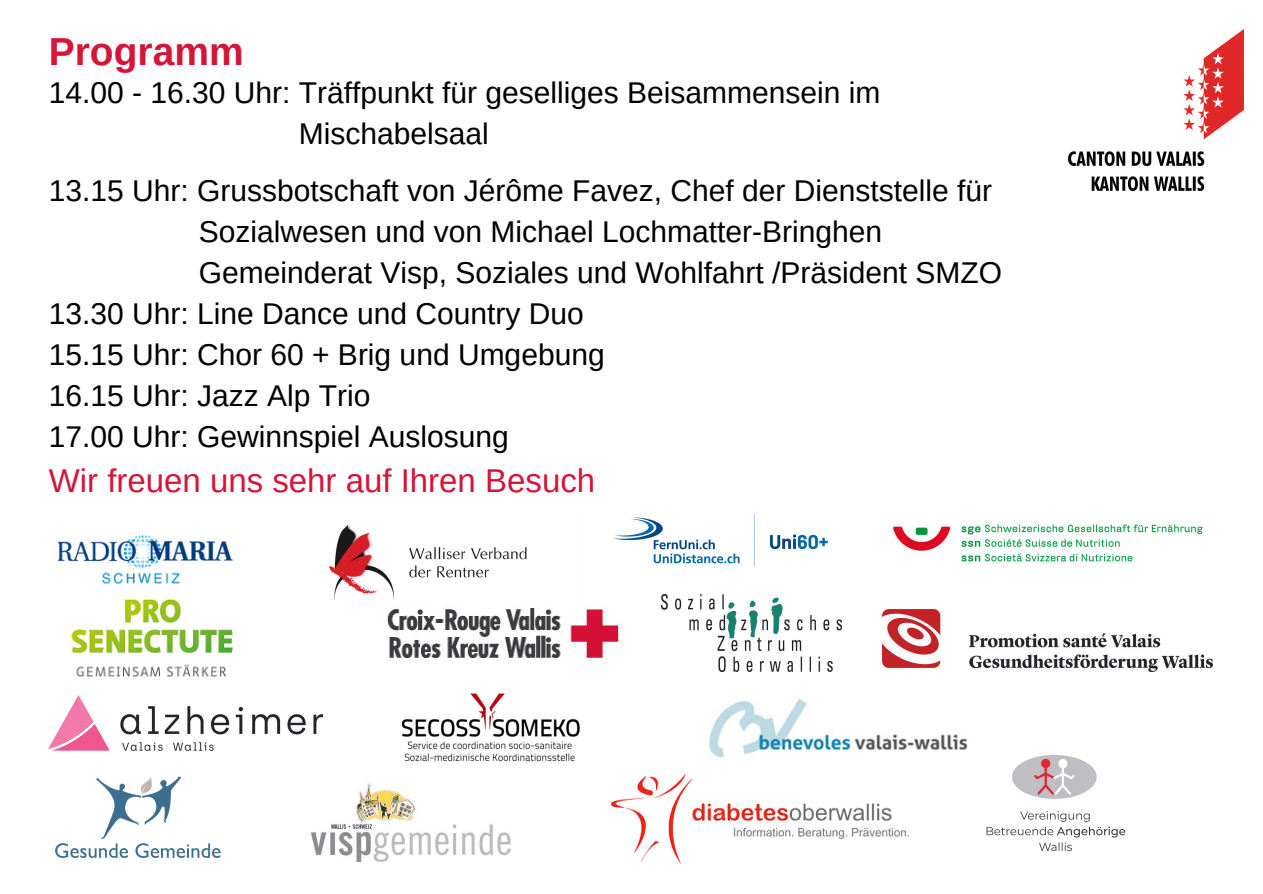
<style>
.page{position:relative;width:1263px;height:894px;background:#fff}
.page>*{position:absolute;margin:0;border:0;box-sizing:border-box;transform-origin:0 0}
.t1{font:700 39px "Arimo";color:#d51538}
.t2{font:33px "Arimo";color:#d51538}
.t3{font:30px "Arimo";color:#000}
</style>
<div class="page">
<img style="left:59px;top:534px;width:174px;height:50px">
<img style="left:329px;top:524px;width:198px;height:76px">
<img style="left:893px;top:524px;width:310px;height:38px">
<img style="left:71px;top:599px;width:162px;height:78px">
<img style="left:387px;top:608px;width:233px;height:51px">
<img style="left:662px;top:594px;width:180px;height:77px">
<img style="left:882px;top:609px;width:330px;height:62px">
<img style="left:49px;top:695px;width:273px;height:56px">
<img style="left:401px;top:693px;width:179px;height:69px">
<img style="left:709px;top:699px;width:259px;height:59px">
<img style="left:55px;top:776px;width:166px;height:82px">
<img style="left:311px;top:783px;width:200px;height:78px">
<img style="left:611px;top:774px;width:297px;height:89px">
<img style="left:986px;top:755px;width:140px;height:96px">
<img style="left:1068px;top:30px;width:175px;height:161px">
<img style="left:613px;top:514px;width:215px;height:52px">
<p class="t1" style="left:49px;top:30px;width:196px">Programm</p>
<h1 class="t3" style="left:49px;top:76px;width:833px">14.00 - 16.30 Uhr: Träffpunkt für geselliges Beisammensein im</h1>
<p class="t3" style="left:299px;top:117px;width:191px">Mischabelsaal</p>
<p class="t3" style="left:49px;top:174px;width:945px">13.15 Uhr: Grussbotschaft von Jérôme Favez, Chef der Dienststelle für</p>
<p class="t3" style="left:199px;top:215px;width:685px">Sozialwesen und von Michael Lochmatter-Bringhen</p>
<p class="t3" style="left:199px;top:256px;width:805px">Gemeinderat Visp, Soziales und Wohlfahrt /Präsident SMZO</p>
<p class="t3" style="left:49px;top:297px;width:537px">13.30 Uhr: Line Dance und Country Duo</p>
<p class="t3" style="left:49px;top:338px;width:557px">15.15 Uhr: Chor 60 + Brig und Umgebung</p>
<p class="t3" style="left:49px;top:379px;width:323px">16.15 Uhr: Jazz Alp Trio</p>
<p class="t3" style="left:49px;top:420px;width:462px">17.00 Uhr: Gewinnspiel Auslosung</p>
<p class="t2" style="left:49px;top:462px;width:548px">Wir freuen uns sehr auf Ihren Besuch</p>
</div>
